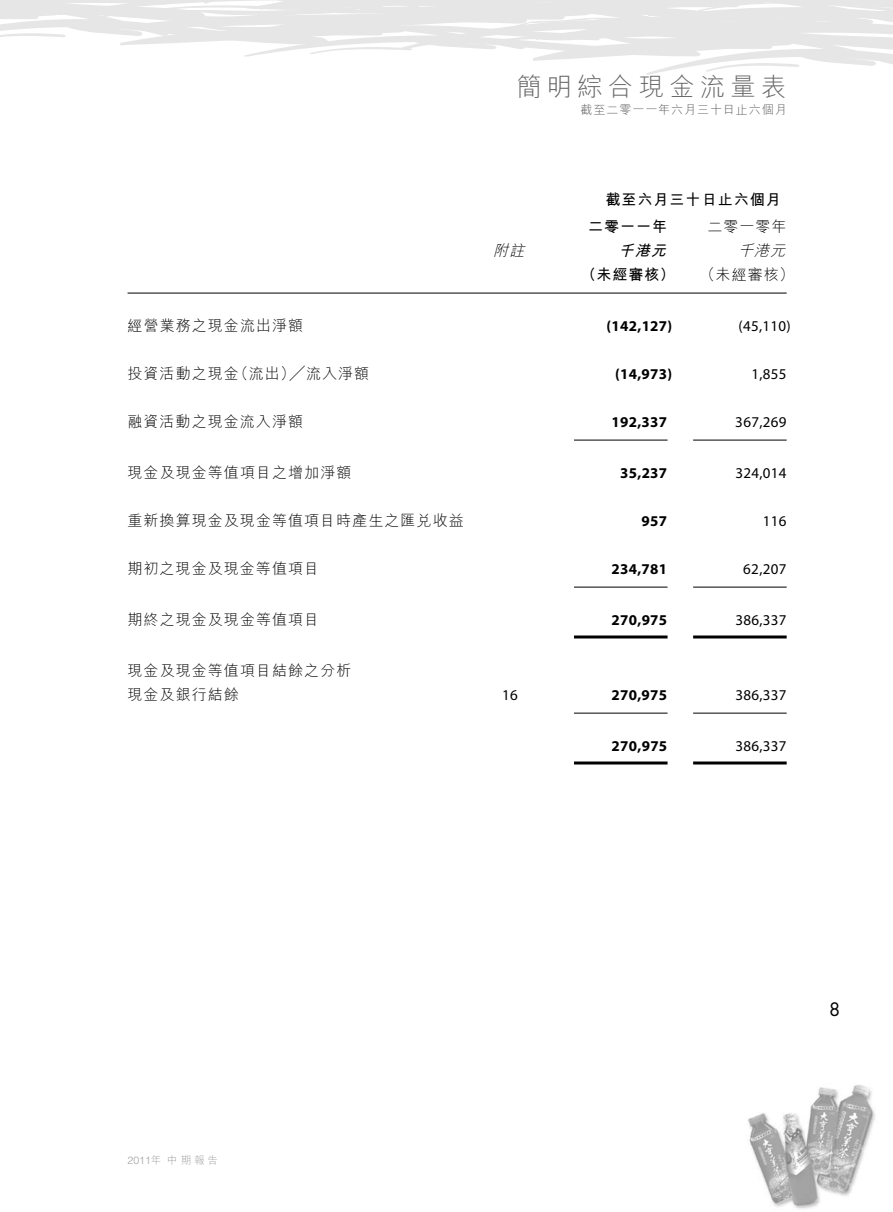
<style>
.page{position:relative;width:893px;height:1212px;background:#fff}
.page>*{position:absolute;margin:0;border:0;box-sizing:border-box;transform-origin:0 0}
.t1{font:300 25.5px "M Hei HK";letter-spacing:.2em;color:#666565}
.t2{font:18px "Futura Std";color:#000}
.t3{font:300 15px "M Hei HK";letter-spacing:.07em;color:#000}
.t4{font:700 15px "Myriad Pro";letter-spacing:.02em;color:#000}
.t5{font:15px "Myriad Pro";letter-spacing:.02em;color:#000}
.t6{font:700 15px "M Hei HK";letter-spacing:.07em;color:#000}
.t7{font:italic 300 15px "M Hei HK";color:#000}
.t8{font:italic 700 15px "M Hei HK";color:#000}
.t9{font:300 12px "M Hei HK";letter-spacing:.08em;color:#595757}
.t10{font:300 10.5px "Helvetica LT Std";color:#9f9fa0}
.t11{font:300 10.5px "M Hei HK";color:#9f9fa0}
.s1{font-family:"M Hei HK"}
</style>
<div class="page">
<img style="left:748px;top:1085px;width:127px;height:124px">
<svg style="left:0;top:0;width:893px;height:75px"></svg>
<hr style="left:128px;top:293px;width:659px;height:1px;background:#000">
<hr style="left:574px;top:440px;width:93px;height:1px;background:#000">
<hr style="left:693px;top:440px;width:94px;height:1px;background:#000">
<hr style="left:574px;top:587px;width:93px;height:1px;background:#000">
<hr style="left:693px;top:587px;width:94px;height:1px;background:#000">
<hr style="left:574px;top:635px;width:93px;height:3px;background:#000">
<hr style="left:693px;top:635px;width:94px;height:3px;background:#000">
<hr style="left:574px;top:713px;width:93px;height:1px;background:#000">
<hr style="left:693px;top:713px;width:94px;height:1px;background:#000">
<hr style="left:574px;top:761px;width:93px;height:3px;background:#000">
<hr style="left:693px;top:761px;width:94px;height:3px;background:#000">
<h1 class="t1" style="left:516px;top:69px;width:272px">簡明綜合現金流量表</h1>
<p class="t9" style="left:581px;top:101px;width:208px">截至二零一一年六月三十日止六個月</p>
<p class="t6" style="left:605px;top:188px;width:177px">截至六月三十日止六個月</p>
<p class="t3" style="left:707px;top:216px;width:81px">二零一零年</p>
<p class="t6" style="left:588px;top:215px;width:81px">二零一一年</p>
<p class="t7" style="left:493px;top:240px;width:38px">附註</p>
<p class="t8" style="left:619px;top:239px;width:54px">千港元</p>
<p class="t7" style="left:738px;top:240px;width:54px">千港元</p>
<p class="t6" style="left:581px;top:263px;width:95px">（未經審核）</p>
<p class="t3" style="left:700px;top:264px;width:95px">（未經審核(</p>
<p class="t3" style="left:128px;top:315px;width:177px">經營業務之現金流出淨額</p>
<p class="t4" style="left:607px;top:316px;width:67px">)142,127(</p>
<p class="t5" style="left:739px;top:316px;width:54px">)45,110(</p>
<p class="t3" style="left:234px;top:363px;width:137px">（流出）╱流入淨額</p>
<p class="t3" style="left:127px;top:363px;width:113px">投資活動之現金</p>
<p class="t4" style="left:615px;top:364px;width:59px">)14,973(</p>
<p class="t5" style="left:751px;top:364px;width:37px">1,855</p>
<p class="t3" style="left:127px;top:411px;width:177px">融資活動之現金流入淨額</p>
<p class="t4" style="left:611px;top:412px;width:57px">192,337</p>
<p class="t5" style="left:735px;top:412px;width:53px">367,269</p>
<p class="t3" style="left:128px;top:462px;width:225px">現金及現金等值項目之增加淨額</p>
<p class="t4" style="left:620px;top:463px;width:49px">35,237</p>
<p class="t5" style="left:735px;top:463px;width:53px">324,014</p>
<p class="t3" style="left:127px;top:510px;width:338px">重新換算現金及現金等值項目時產生之匯兌收益</p>
<p class="t4" style="left:642px;top:511px;width:27px">957</p>
<p class="t5" style="left:763px;top:511px;width:25px">116</p>
<p class="t3" style="left:127px;top:558px;width:193px">期初之現金及現金等值項目</p>
<p class="t4" style="left:611px;top:559px;width:57px">234,781</p>
<p class="t5" style="left:743px;top:559px;width:45px">62,207</p>
<p class="t3" style="left:128px;top:609px;width:193px">期終之現金及現金等值項目</p>
<p class="t3" style="left:128px;top:660px;width:225px">現金及現金等值項目結餘之分析</p>
<p class="t4" style="left:612px;top:610px;width:57px">270,975</p>
<p class="t5" style="left:735px;top:610px;width:53px">386,337</p>
<p class="t3" style="left:128px;top:684px;width:113px">現金及銀行結餘</p>
<p class="t5" style="left:502px;top:685px;width:17px">16</p>
<p class="t4" style="left:612px;top:685px;width:57px">270,975</p>
<p class="t5" style="left:735px;top:685px;width:53px">386,337</p>
<p class="t4" style="left:612px;top:736px;width:57px">270,975</p>
<p class="t5" style="left:735px;top:736px;width:53px">386,337</p>
<p class="t11" style="left:167px;top:1152px;width:52px">中期報告</p>
<p class="t10" style="left:128px;top:1153px;width:35px">2011<span class="s1">年</span></p>
<p class="t2" style="left:829px;top:998px;width:13px">8</p>
</div>
